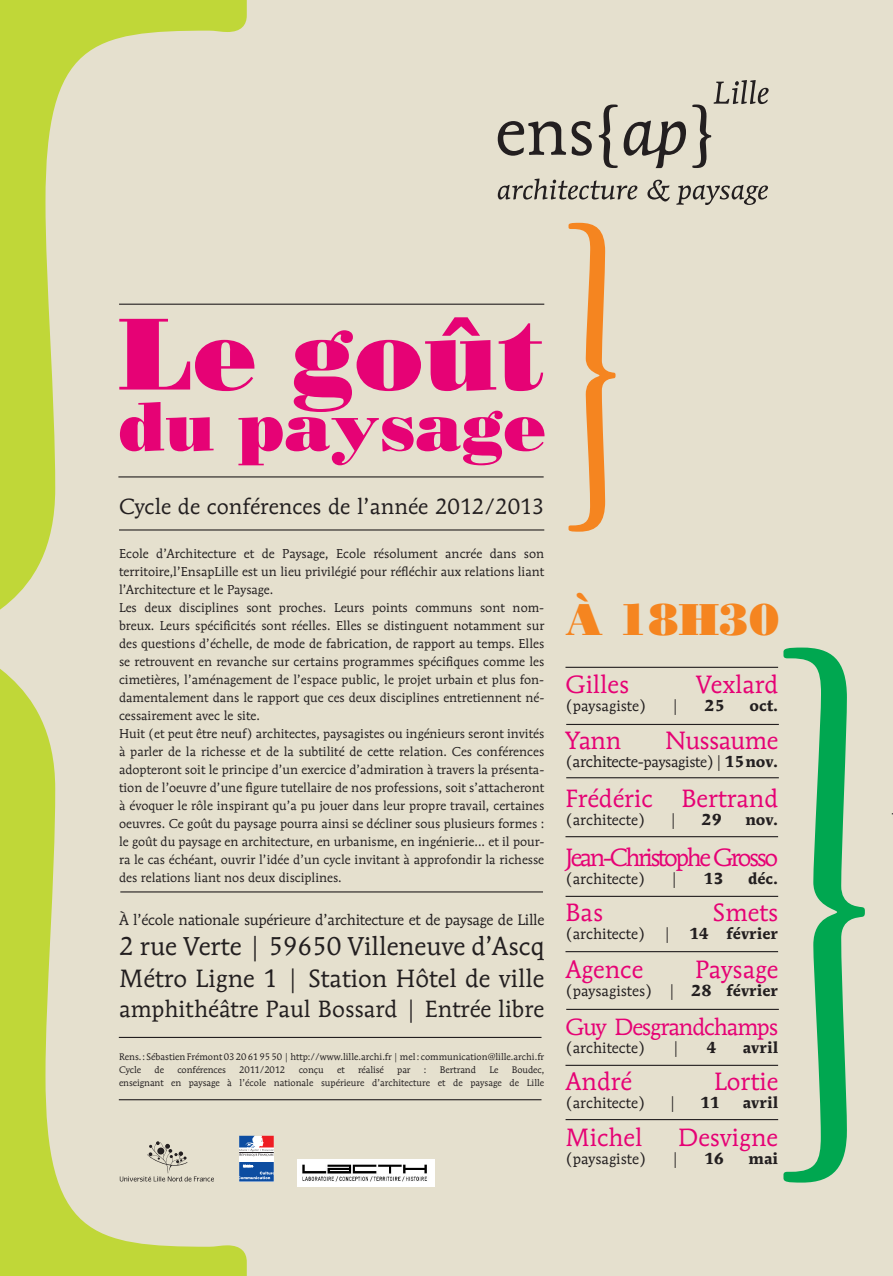
<style>
.page{position:relative;width:893px;height:1276px;background:#e5e0ce}
.page>*{position:absolute;margin:0;border:0;box-sizing:border-box;transform-origin:0 0}
.t1{font:102px "Bodoni Std Poster";color:#e60275}
.t2{font:68.25px "Bodoni Std Poster";color:#e60275}
.t3{font:44.55px "Bodoni Std Poster";color:#f58520}
.t4{font:25.5px "Mendoza Roman Std";color:#231f20}
.t5{font:24.75px "Mendoza Roman Std";color:#e60275}
.t6{font:24.75px "Mendoza Roman Std";color:#231f20}
.t7{font:24.75px "Mendoza Roman Std";letter-spacing:-.1em;color:#e60275}
.t8{font:24.75px "Mendoza Roman Std";letter-spacing:-.02em;color:#e60275}
.t9{font:23.25px "Mendoza Roman Std";color:#231f20}
.t10{font:23.25px "Mendoza Roman Std";letter-spacing:-.05em;color:#e60275}
.t11{font:21.75px "Mendoza Roman Std";color:#231f20}
.t12{font:15.75px "Mendoza Roman Std";letter-spacing:-.02em;color:#231f20}
.t13{font:700 15.75px "Mendoza Roman Std";color:#231f20}
.t14{font:15px "Mendoza Roman Std";color:#231f20}
.t15{font:15px "Mendoza Roman Std";letter-spacing:-.02em;color:#231f20}
.t16{font:12.75px/18px "Mendoza Roman Std";color:#231f20}
.t17{font:9.38px/12.8px "Mendoza Roman Std";color:#231f20}
.t18{font:9.38px "Mendoza Roman Std";letter-spacing:-.025em;color:#231f20}
.s1{font-size:15.75px}
.s2{font-size:15px}
.s3{font-weight:700}
.s4{font-weight:700;font-size:15.75px}
</style>
<div class="page">
<svg style="left:498px;top:121px;width:68px;height:35px"></svg>
<svg style="left:572px;top:121px;width:20px;height:35px"></svg>
<svg style="left:624px;top:121px;width:62px;height:47px"></svg>
<svg style="left:599px;top:104px;width:19px;height:64px"></svg>
<svg style="left:692px;top:80px;width:77px;height:88px"></svg>
<svg style="left:498px;top:178px;width:139px;height:21px"></svg>
<svg style="left:647px;top:180px;width:23px;height:21px"></svg>
<svg style="left:676px;top:185px;width:92px;height:20px"></svg>
<svg style="left:0;top:0;width:247px;height:1276px"></svg>
<svg style="left:0;top:0;width:147px;height:117px"></svg>
<svg style="left:0;top:1148px;width:109px;height:128px"></svg>
<img style="left:298px;top:1159px;width:137px;height:27px">
<div style="left:239px;top:1135px;width:35px;height:46px;background:#fff"></div>
<svg style="left:239px;top:1135px;width:35px;height:21px"></svg>
<hr style="left:239px;top:1152px;width:35px;height:1px;background:#231f20">
<svg style="left:239px;top:1162px;width:35px;height:19px"></svg>
<svg style="left:239px;top:1165px;width:35px;height:14px"></svg>
<svg style="left:120px;top:1141px;width:94px;height:40px"></svg>
<hr style="left:120px;top:891px;width:423px;height:1px;background:#231f20">
<hr style="left:119px;top:1037px;width:422px;height:1px;background:#231f20">
<hr style="left:119px;top:1099px;width:422px;height:1px;background:#231f20">
<hr style="left:118px;top:476px;width:426px;height:1px;background:#231f20">
<hr style="left:119px;top:529px;width:425px;height:1px;background:#231f20">
<hr style="left:119px;top:304px;width:425px;height:1px;background:#231f20">
<svg style="left:568px;top:223px;width:47px;height:308px"></svg>
<svg style="left:783px;top:647px;width:82px;height:535px"></svg>
<hr style="left:565px;top:667px;width:213px;height:1px;background:#231f20">
<hr style="left:566px;top:724px;width:213px;height:1px;background:#231f20">
<hr style="left:565px;top:836px;width:213px;height:1px;background:#231f20">
<hr style="left:566px;top:896px;width:212px;height:1px;background:#231f20">
<hr style="left:566px;top:1009px;width:213px;height:1px;background:#231f20">
<hr style="left:565px;top:1064px;width:213px;height:2px;background:#231f20">
<hr style="left:565px;top:951px;width:213px;height:1px;background:#231f20">
<hr style="left:566px;top:777px;width:213px;height:1px;background:#231f20">
<hr style="left:566px;top:1119px;width:212px;height:1px;background:#231f20">
<h1 class="t1" style="left:119px;top:291px;width:427px">Le goût</h1>
<h2 class="t2" style="left:119px;top:384px;width:429px">du paysage</h2>
<h3 class="t11" style="left:119px;top:493px;width:427px">Cycle de conférences de l’année 2012/2013</h3>
<p class="t16" style="left:119px;top:545px;width:427px">Ecole d’Architecture et de Paysage, Ecole résolument ancrée dans son territoire,l’EnsapLille est un lieu privilégié pour réfléchir aux relations liant l’Architecture et le Paysage.<br>Les deux disciplines sont proches. Leurs points communs sont nom&shy;breux. Leurs spécificités sont réelles. Elles se distinguent notamment sur des questions d’échelle, de mode de fabrication, de rapport au temps. Elles se retrouvent en revanche sur certains programmes spécifiques comme les cimetières, l’aménagement de l’espace public, le projet urbain et plus fon&shy;damentalement dans le rapport que ces deux disciplines entretiennent né&shy;cessairement avec le site.<br>Huit (et peut être neuf) architectes, paysagistes ou ingénieurs seront invités à parler de la richesse et de la subtilité de cette relation. Ces conférences adopteront soit le principe d’un exercice d’admiration à travers la présenta&shy;tion de l’oeuvre d’une figure tutellaire de nos professions, soit s’attacheront à évoquer le rôle inspirant qu’a pu jouer dans leur propre travail, certaines oeuvres. Ce goût du paysage pourra ainsi se décliner sous plusieurs formes : le goût du paysage en architecture, en urbanisme, en ingénierie... et il pour&shy;ra le cas échéant, ouvrir l’idée d’un cycle invitant à approfondir la richesse des relations liant nos deux disciplines.</p>
<p class="t15" style="left:119px;top:910px;width:427px">À l’école nationale supérieure d’architecture et de paysage de Lille</p>
<h3 class="t4" style="left:119px;top:930px;width:427px">2 rue Verte | 59650 Villeneuve d’Ascq</h3>
<h3 class="t6" style="left:119px;top:963px;width:427px">Métro Ligne 1 | Station Hôtel de ville</h3>
<h3 class="t9" style="left:119px;top:994px;width:427px">amphithéâtre Paul Bossard | Entrée libre</h3>
<p class="t17" style="left:119px;top:1050px;width:427px">Rens.: Sébastien Frémont 03 20 61 95 50 | http://www.lille.archi.fr | mel: communication@lille.archi.fr<br>Cycle</p>
<p class="t17" style="left:155px;top:1063px;width:11px">de</p>
<p class="t17" style="left:177px;top:1063px;width:50px">conférences</p>
<p class="t18" style="left:239px;top:1064px;width:48px">2011/2012</p>
<p class="t17" style="left:299px;top:1063px;width:26px">conçu</p>
<p class="t17" style="left:337px;top:1063px;width:9px">et</p>
<p class="t17" style="left:358px;top:1063px;width:27px">réalisé</p>
<p class="t17" style="left:397px;top:1063px;width:15px">par</p>
<p class="t17" style="left:424px;top:1063px;width:4px">:</p>
<p class="t17" style="left:440px;top:1063px;width:37px">Bertrand</p>
<p class="t17" style="left:489px;top:1063px;width:11px">Le</p>
<p class="t17" style="left:119px;top:1063px;width:427px;text-align:right">Boudec,<br>enseignant en paysage à l’école nationale supérieure d’architecture et de paysage de Lille</p>
<h3 class="t3" style="left:566px;top:592px;width:215px">À 18H30</h3>
<h3 class="t5" style="left:565px;top:669px;width:65px">Gilles</h3>
<h3 class="t5" style="left:696px;top:669px;width:84px">Vexlard</h3>
<p class="t14" style="left:565px;top:696px;width:82px"><span class="s1">(</span>paysagiste<span class="s1">)</span></p>
<p class="t12" style="left:671px;top:695px;width:11px">|</p>
<p class="t13" style="left:705px;top:695px;width:22px">25</p>
<p class="t13" style="left:750px;top:695px;width:30px">oct.</p>
<h3 class="t5" style="left:565px;top:725px;width:57px">Yann</h3>
<h3 class="t8" style="left:665px;top:725px;width:115px">Nussaume</h3>
<p class="t12" style="left:565px;top:751px;width:214px">(architecte-<span class="s2">paysagiste</span>) | <span class="s3">15 nov.</span></p>
<h3 class="t5" style="left:565px;top:783px;width:214px">Frédéric Bertrand</h3>
<p class="t14" style="left:565px;top:811px;width:81px"><span class="s1">(</span>architecte<span class="s1">)</span></p>
<p class="t12" style="left:669px;top:810px;width:11px">|</p>
<p class="t13" style="left:701px;top:810px;width:22px">29</p>
<p class="t13" style="left:745px;top:810px;width:34px">nov.</p>
<h3 class="t7" style="left:565px;top:842px;width:214px">Jean-Christophe Grosso</h3>
<p class="t14" style="left:565px;top:869px;width:81px"><span class="s1">(</span>architecte<span class="s1">)</span></p>
<p class="t12" style="left:670px;top:868px;width:11px">|</p>
<p class="t13" style="left:703px;top:868px;width:22px">13</p>
<p class="t13" style="left:748px;top:868px;width:32px">déc.</p>
<h3 class="t5" style="left:565px;top:896px;width:39px">Bas</h3>
<h3 class="t5" style="left:713px;top:896px;width:67px">Smets</h3>
<p class="t14" style="left:565px;top:924px;width:214px"><span class="s1">(</span>architecte<span class="s1">) |</span> <span class="s4">14 février</span></p>
<h3 class="t5" style="left:565px;top:954px;width:79px">Agence</h3>
<h3 class="t5" style="left:695px;top:954px;width:85px">Paysage</h3>
<p class="t14" style="left:565px;top:981px;width:214px"><span class="s1">(</span>paysagistes<span class="s1">) |</span> <span class="s4">28 février</span></p>
<h3 class="t10" style="left:565px;top:1012px;width:214px">Guy Desgrandchamps</h3>
<p class="t14" style="left:565px;top:1038px;width:81px"><span class="s1">(</span>architecte<span class="s1">)</span></p>
<p class="t12" style="left:671px;top:1037px;width:11px">|</p>
<p class="t13" style="left:706px;top:1037px;width:12px">4</p>
<p class="t13" style="left:743px;top:1037px;width:37px">avril</p>
<h3 class="t5" style="left:565px;top:1066px;width:68px">André</h3>
<h3 class="t5" style="left:714px;top:1066px;width:66px">Lortie</h3>
<p class="t14" style="left:565px;top:1094px;width:81px"><span class="s1">(</span>architecte<span class="s1">)</span></p>
<p class="t12" style="left:668px;top:1093px;width:11px">|</p>
<p class="t13" style="left:700px;top:1093px;width:21px">11</p>
<p class="t13" style="left:743px;top:1093px;width:37px">avril</p>
<h3 class="t5" style="left:565px;top:1122px;width:78px">Michel</h3>
<h3 class="t5" style="left:678px;top:1122px;width:101px">Desvigne</h3>
<p class="t14" style="left:565px;top:1150px;width:82px"><span class="s1">(</span>paysagiste<span class="s1">)</span></p>
<p class="t12" style="left:671px;top:1149px;width:11px">|</p>
<p class="t13" style="left:704px;top:1149px;width:21px">16</p>
<p class="t13" style="left:749px;top:1149px;width:31px">mai</p>
</div>
